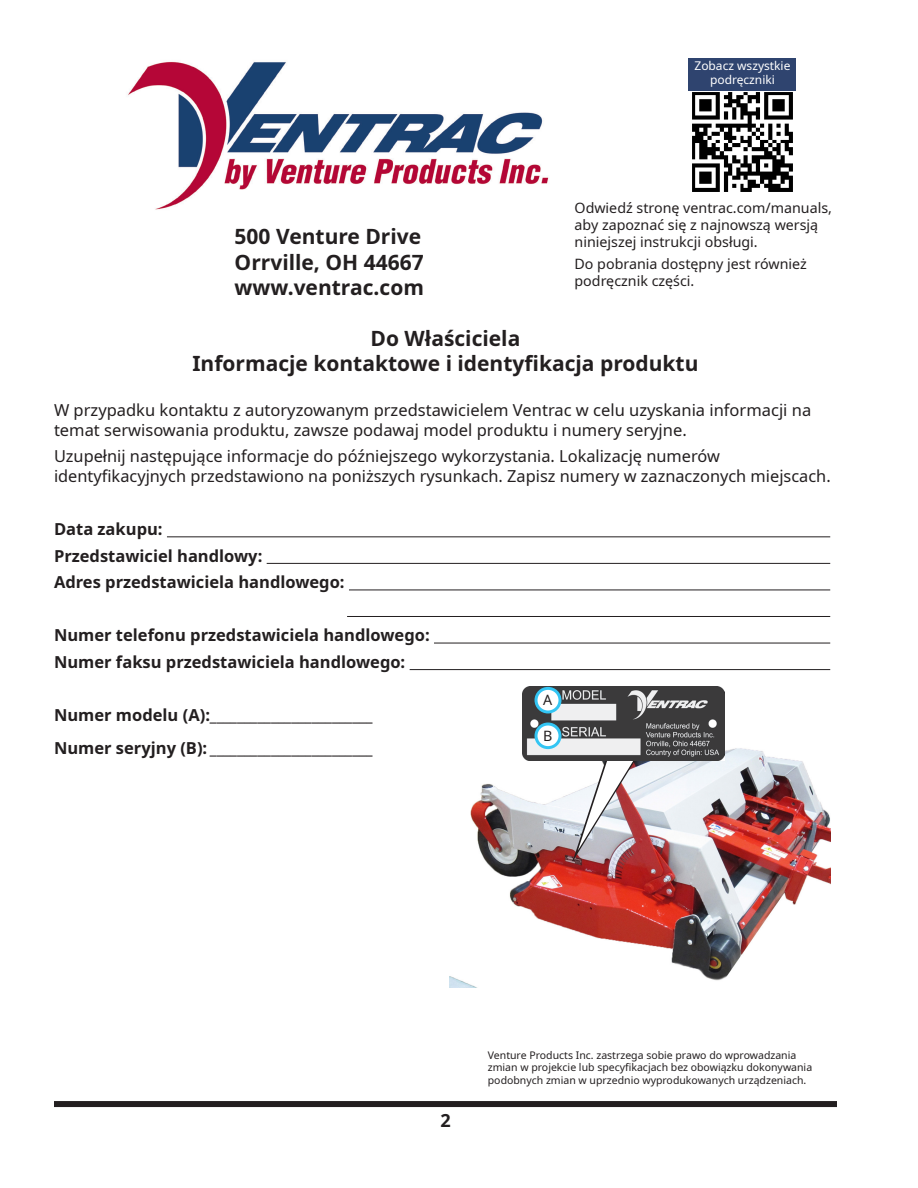
<style>
.page{position:relative;width:918px;height:1188px;background:#fff}
.page>*{position:absolute;margin:0;border:0;box-sizing:border-box;transform-origin:0 0}
.t1{font:700 21px/25.2px "Noto Sans";color:#231f20;text-align:center}
.t2{font:700 18px "Noto Sans";color:#231f20}
.t3{font:16.5px/19.8px "Noto Sans";color:#231f20}
.t4{font:700 16.5px/26.5px "Noto Sans";color:#231f20}
.t5{font:14.25px/17.1px "Noto Sans";color:#231f20}
.t6{font:12px/14.4px "Noto Sans";color:#fff;text-align:center}
.t7{font:10.5px/12.6px "Noto Sans";color:#231f20}
</style>
<div class="page">
<div style="left:54px;top:1101px;width:783px;height:6px;background:#231f20"></div>
<hr style="left:167px;top:536px;width:663px;height:1px;background:#231f20">
<hr style="left:267px;top:563px;width:563px;height:1px;background:#231f20">
<hr style="left:349px;top:590px;width:481px;height:1px;background:#231f20">
<hr style="left:347px;top:616px;width:483px;height:1px;background:#231f20">
<hr style="left:434px;top:643px;width:396px;height:1px;background:#231f20">
<hr style="left:410px;top:669px;width:420px;height:1px;background:#231f20">
<img style="left:128px;top:62px;width:421px;height:148px">
<img style="left:692px;top:92px;width:101px;height:100px">
<div style="left:688px;top:58px;width:108px;height:32px;background:#2f446f"></div>
<img style="left:450px;top:725px;width:380px;height:262px">
<svg style="left:570px;top:589px;width:138px;height:278px"></svg>
<img style="left:522px;top:687px;width:202px;height:73px">
<div style="left:536px;top:688px;width:24px;height:24px;background:#fff;border-radius:50%"></div>
<div style="left:535px;top:687px;width:27px;height:26px;border:3px solid #33c5f3;border-radius:50%"></div>
<div style="left:536px;top:724px;width:24px;height:24px;background:#fff;border-radius:50%"></div>
<div style="left:535px;top:723px;width:27px;height:26px;border:3px solid #33c5f3;border-radius:50%"></div>
<p class="t1" style="left:235px;top:225px;width:191px;text-align:left">500 Venture Drive<br>Orrville, OH 44667 www.ventrac.com</p>
<p class="t6" style="left:694px;top:58px;width:98px">Zobacz wszystkie podręczniki</p>
<p class="t5" style="left:575px;top:199px;width:259px">Odwiedź stronę ventrac.com/manuals, aby zapoznać się z najnowszą wersją niniejszej instrukcji obsługi.</p>
<p class="t5" style="left:575px;top:256px;width:234px">Do pobrania dostępny jest również podręcznik części.</p>
<p class="t1" style="left:192px;top:326px;width:508px">Do Właściciela<br>Informacje kontaktowe i identyfikacja produktu</p>
<p class="t3" style="left:54px;top:400px;width:759px">W przypadku kontaktu z autoryzowanym przedstawicielem Ventrac w celu uzyskania informacji na temat serwisowania produktu, zawsze podawaj model produktu i numery seryjne.</p>
<p class="t3" style="left:54px;top:447px;width:778px">Uzupełnij następujące informacje do późniejszego wykorzystania. Lokalizację numerów identyfikacyjnych przedstawiono na poniższych rysunkach. Zapisz numery w zaznaczonych miejscach.</p>
<p class="t4" style="left:54px;top:516px;width:292px">Data zakupu:<br>Przedstawiciel handlowy:<br>Adres przedstawiciela handlowego:</p>
<p class="t4" style="left:54px;top:623px;width:377px">Numer telefonu przedstawiciela handlowego:<br>Numer faksu przedstawiciela handlowego:</p>
<p class="t4" style="left:54px;top:699px;width:320px;line-height:33.3px">Numer modelu (A):________________________<br>Numer seryjny (B): ________________________</p>
<p class="t5" style="left:543px;top:692px;width:11px">A</p>
<p class="t5" style="left:543px;top:728px;width:11px">B</p>
<p class="t2" style="left:440px;top:1108px;width:12px">2</p>
<p class="t7" style="left:488px;top:1049px;width:326px">Venture Products Inc. zastrzega sobie prawo do wprowadzania zmian w projekcie lub specyfikacjach bez obowiązku dokonywania podobnych zmian w uprzednio wyprodukowanych urządzeniach.</p>
</div>
